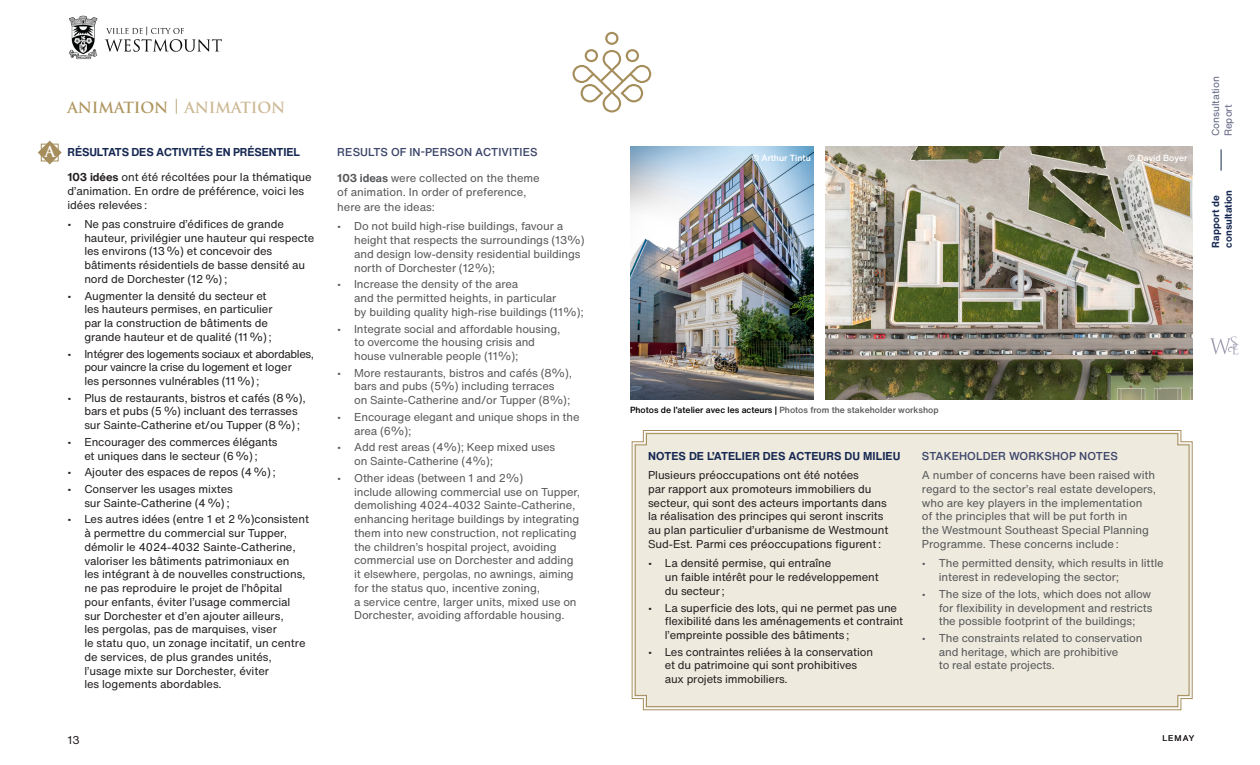
<style>
.page{position:relative;width:1260px;height:765px;background:#fff}
.page>*{position:absolute;margin:0;border:0;box-sizing:border-box;transform-origin:0 0}
._3__Texte_courant_FR{font:600 15px "Trajan Pro 3";letter-spacing:-.01em;color:#b09660}
._3__Texte_courant_FR-2{font:600 15px "Trajan Pro 3";color:#fff}
._3__Texte_courant{font:11.25px/13.8px "Helvetica Now Text";letter-spacing:-.01em;color:#231f20}
._3__Texte_courant-2{font:11.25px/13.8px "Helvetica Now Text";letter-spacing:-.01em;color:#57585a}
._3__Texte_courant-3{font:11.25px/13.8px "Helvetica Now Text";letter-spacing:-.03em;color:#231f20}
._3__Texte_courant_ENG{font:11.25px/13.8px "Helvetica Now Text";letter-spacing:-.005em;color:#57585a}
._2__Sous-titre_Niv_1_1_1_FR{font:500 11.25px "Helvetica Now Text";letter-spacing:.01em;color:#3c456a}
._2__Sous-titre_Niv_1_1_1_FR-2{font:700 11.25px "Helvetica Now Text";letter-spacing:.01em;color:#172953}
._2__Sous-titre_Niv_1_1_1_FR-3{font:700 11.25px "Helvetica Now Text";letter-spacing:-.01em;color:#172953}
.t1{font:700 10px/12.5px "Helvetica Now Text";color:#172953}
.t2{font:10px/12.5px "Helvetica Now Text";color:#626483}
._5__Annotation{font:500 8.75px "Helvetica Now Text";color:#000}
._5__Annotation-2{font:500 8.75px "Helvetica Now Text";color:#fff}
.t3{font:8.12px "Helvetica Now Text";letter-spacing:.12em;color:#231f20}
.s1{color:#cdb995}
.s2{font-weight:700}
.s3{color:#57585a}
</style>
<div class="page">
<svg style="left:631px;top:430px;width:562px;height:280px"></svg>
<div style="left:635px;top:433px;width:555px;height:274px;background:#eeeade"></div>
<img style="left:825px;top:146px;width:367px;height:253px">
<img style="left:630px;top:146px;width:184px;height:253px">
<svg style="left:1210px;top:336px;width:29px;height:18px"></svg>
<svg style="left:38px;top:141px;width:24px;height:23px"></svg>
<div style="left:41px;top:144px;width:17px;height:17px;border:1px solid #a58d5c"></div>
<svg style="left:572px;top:32px;width:79px;height:81px"></svg>
<img style="left:69px;top:15px;width:153px;height:45px">
<svg style="left:1221px;top:149px;width:1px;height:22px"></svg>
<p class="_3__Texte_courant_FR" style="left:68px;top:96px;width:219px">ANIMATION | <span class="s1">ANIMATION</span></p>
<p class="_3__Texte_courant_FR-2" style="left:45px;top:141px;width:12px">A</p>
<p class="_2__Sous-titre_Niv_1_1_1_FR-3" style="left:68px;top:144px;width:234px">RÉSULTATS DES ACTIVITÉS EN PRÉSENTIEL</p>
<p class="_3__Texte_courant" style="left:68px;top:170px;width:246px"><span class="s2">103 idées</span> ont été récoltées pour la thématique d’animation. En ordre de préférence, voici les idées relevées :</p>
<p class="_3__Texte_courant" style="left:84px;top:217px;width:231px;text-indent:-17px">• Ne pas construire d’édifices de grande hauteur, privilégier une hauteur qui respecte les environs (13 %) et concevoir des bâtiments résidentiels de basse densité au nord de Dorchester (12 %) ;</p>
<p class="_3__Texte_courant" style="left:84px;top:288px;width:190px;text-indent:-17px">• Augmenter la densité du secteur et les hauteurs permises, en particulier par la construction de bâtiments de grande hauteur et de qualité (11 %) ;</p>
<p class="_3__Texte_courant-3" style="left:84px;top:346px;width:231px;text-indent:-17px">• Intégrer des logements sociaux et abordables, pour vaincre la crise du logement et loger<br>les personnes vulnérables (11 %) ;</p>
<p class="_3__Texte_courant" style="left:84px;top:391px;width:223px;text-indent:-17px">• Plus de restaurants, bistros et cafés (8 %), bars et pubs (5 %) incluant des terrasses sur Sainte-Catherine et/ou Tupper (8 %) ;</p>
<p class="_3__Texte_courant" style="left:68px;top:435px;width:212px;text-align:center">• Encourager des commerces élégants et uniques dans le secteur (6 %) ;</p>
<p class="_3__Texte_courant" style="left:68px;top:465px;width:210px">• Ajouter des espaces de repos (4 %) ;</p>
<p class="_3__Texte_courant" style="left:68px;top:482px;width:167px;text-align:right">• Conserver les usages mixtes sur Sainte-Catherine (4 %) ;</p>
<p class="_3__Texte_courant" style="left:84px;top:512px;width:226px;text-indent:-17px">• Les autres idées (entre 1 et 2 %)consistent à permettre du commercial sur Tupper, démolir le 4024-4032 Sainte-Catherine, valoriser les bâtiments patrimoniaux en<br>les intégrant à de nouvelles constructions, ne pas reproduire le projet de l’hôpital pour enfants, éviter l’usage commercial sur Dorchester et d’en ajouter ailleurs,<br>les pergolas, pas de marquises, viser<br>le statu quo, un zonage incitatif, un centre de services, de plus grandes unités, l’usage mixte sur Dorchester, éviter<br>les logements abordables.</p>
<p class="_2__Sous-titre_Niv_1_1_1_FR" style="left:337px;top:144px;width:202px">RESULTS OF IN-PERSON ACTIVITIES</p>
<p class="_3__Texte_courant_ENG" style="left:337px;top:171px;width:204px"><span class="s2">103 ideas</span> were collected on the theme of animation. In order of preference,</p>
<p class="_3__Texte_courant_ENG" style="left:337px;top:200px;width:99px">here are the ideas:</p>
<p class="_3__Texte_courant-2" style="left:354px;top:219px;width:232px;text-indent:-17px">• Do not build high-rise buildings, favour a height that respects the surroundings (13%) and design low-density residential buildings north of Dorchester (12%);</p>
<p class="_3__Texte_courant-2" style="left:354px;top:277px;width:231px;text-indent:-17px">• Increase the density of the area<br>and the permitted heights, in particular<br>by building quality high-rise buildings (11%);</p>
<p class="_3__Texte_courant-2" style="left:354px;top:321px;width:208px;text-indent:-17px">• Integrate social and affordable housing, to overcome the housing crisis and house vulnerable people (11%);</p>
<p class="_3__Texte_courant-2" style="left:354px;top:366px;width:219px;text-indent:-17px">• More restaurants, bistros and cafés (8%), bars and pubs (5%) including terraces<br>on Sainte-Catherine and/or Tupper (8%);</p>
<p class="_3__Texte_courant-2" style="left:354px;top:410px;width:227px;text-indent:-17px">• Encourage elegant and unique shops in the area (6%);</p>
<p class="_3__Texte_courant-2" style="left:354px;top:440px;width:203px;text-indent:-17px">• Add rest areas (4%); Keep mixed uses on Sainte-Catherine (4%);</p>
<p class="_3__Texte_courant-2" style="left:354px;top:471px;width:228px;text-indent:-17px">• Other ideas (between 1 and 2%)<br>include allowing commercial use on Tupper, demolishing 4024-4032 Sainte-Catherine, enhancing heritage buildings by integrating them into new construction, not replicating the children’s hospital project, avoiding commercial use on Dorchester and adding it elsewhere, pergolas, no awnings, aiming for the status quo, incentive zoning,<br>a service centre, larger units, mixed use on Dorchester, avoiding affordable housing.</p>
<p class="_5__Annotation-2" style="left:752px;top:151px;width:61px">© Arthur Tintu</p>
<p class="_5__Annotation-2" style="left:1128px;top:151px;width:61px">© David Boyer</p>
<p class="t2" style="left:1209px;top:136px;width:62px;rotate:-90deg">Consultation<br>Report</p>
<p class="t1" style="left:1209px;top:248px;width:59px;rotate:-90deg">Rapport de consultation</p>
<p class="_5__Annotation" style="left:630px;top:403px;width:310px">Photos de l’atelier avec les acteurs | <span class="s3">Photos from the stakeholder workshop</span></p>
<p class="_2__Sous-titre_Niv_1_1_1_FR-2" style="left:648px;top:447px;width:254px">NOTES DE L’ATELIER DES ACTEURS DU MILIEU</p>
<p class="_3__Texte_courant" style="left:648px;top:468px;width:242px">Plusieurs préoccupations ont été notées<br>par rapport aux promoteurs immobiliers du secteur, qui sont des acteurs importants dans la réalisation des principes qui seront inscrits au plan particulier d’urbanisme de Westmount Sud-Est. Parmi ces préoccupations figurent :</p>
<p class="_3__Texte_courant" style="left:665px;top:556px;width:215px;text-indent:-17px">• La densité permise, qui entraîne<br>un faible intérêt pour le redéveloppement du secteur ;</p>
<p class="_3__Texte_courant" style="left:665px;top:600px;width:240px;text-indent:-17px">• La superficie des lots, qui ne permet pas une flexibilité dans les aménagements et contraint l’empreinte possible des bâtiments ;</p>
<p class="_3__Texte_courant" style="left:665px;top:645px;width:210px;text-indent:-17px">• Les contraintes reliées à la conservation et du patrimoine qui sont prohibitives aux projets immobiliers.</p>
<p class="_2__Sous-titre_Niv_1_1_1_FR" style="left:922px;top:447px;width:197px">STAKEHOLDER WORKSHOP NOTES</p>
<p class="_3__Texte_courant-2" style="left:922px;top:468px;width:236px">A number of concerns have been raised with regard to the sector’s real estate developers, who are key players in the implementation<br>of the principles that will be put forth in<br>the Westmount Southeast Special Planning Programme. These concerns include :</p>
<p class="_3__Texte_courant-2" style="left:939px;top:556px;width:226px;text-indent:-17px">• The permitted density, which results in little interest in redeveloping the sector;</p>
<p class="_3__Texte_courant-2" style="left:939px;top:587px;width:215px;text-align:justify;text-indent:-17px">• The size of the lots, which does not allow for flexibility in development and restricts the possible footprint of the buildings;</p>
<p class="_3__Texte_courant-2" style="left:939px;top:631px;width:205px;text-indent:-17px">• The constraints related to conservation and heritage, which are prohibitive<br>to real estate projects.</p>
<p class="_3__Texte_courant" style="left:68px;top:733px;width:14px">13</p>
<p class="t3" style="left:1162px;top:732px;width:33px">LEMAY</p>
</div>
